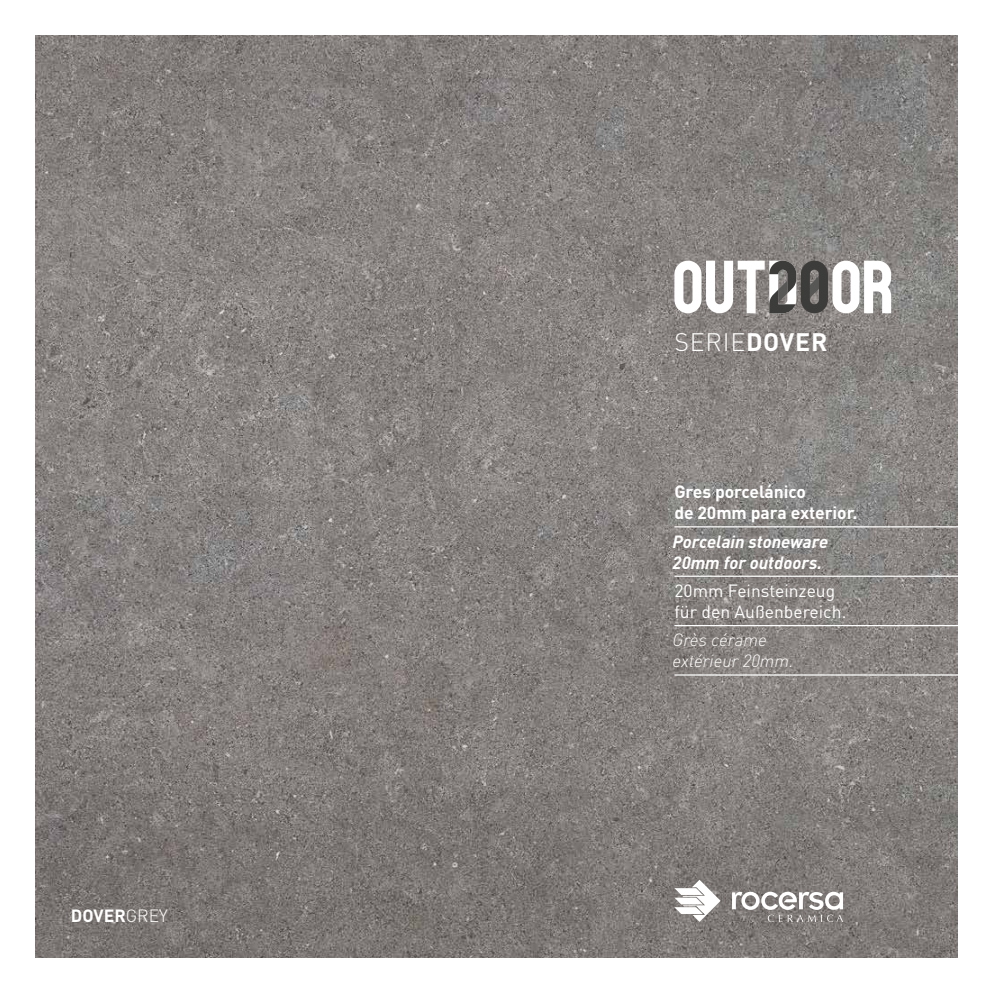
<style>
.page{position:relative;width:993px;height:993px;background:#fff}
.page>*{position:absolute;margin:0;border:0;box-sizing:border-box;transform-origin:0 0}
.t1{font:300 25px "DIN";letter-spacing:.03em;color:#fff}
.t2{font:700 17.5px/21px "DIN";letter-spacing:-.005em;color:#fff}
.t3{font:17.5px/21px "DIN";color:#fff}
.t4{font:italic 700 17.5px/21px "DIN";color:#fff}
.t5{font:italic 300 17.5px/21px "DIN";color:#fff}
.s1{font-weight:300}
.s2{font-weight:700}
</style>
<div class="page">
<img style="left:35px;top:35px;width:922px;height:922px">
<svg style="left:674px;top:879px;width:46px;height:42px"></svg>
<svg style="left:731px;top:891px;width:111px;height:30px"></svg>
<svg style="left:674px;top:260px;width:216px;height:53px"></svg>
<hr style="left:674px;top:526px;width:318px;height:1px;background:#fff">
<hr style="left:674px;top:575px;width:318px;height:1px;background:#fff">
<hr style="left:674px;top:624px;width:318px;height:2px;background:#fff">
<hr style="left:674px;top:674px;width:318px;height:1px;background:#fff">
<p class="t2" style="left:71px;top:904px;width:98px">DOVER<span class="s1">GREY</span></p>
<h1 class="t1" style="left:674px;top:327px;width:154px">SERIE<span class="s2">DOVER</span></h1>
<p class="t2" style="left:674px;top:480px;width:184px">Gres porcelánico<br>de 20mm para exterior.</p>
<p class="t4" style="left:672px;top:530px;width:157px">Porcelain stoneware<br>20mm for outdoors.</p>
<p class="t3" style="left:674px;top:580px;width:173px">20mm Feinsteinzeug für den Außenbereich.</p>
<p class="t5" style="left:672px;top:629px;width:122px">Grès cérame extérieur 20mm.</p>
</div>
